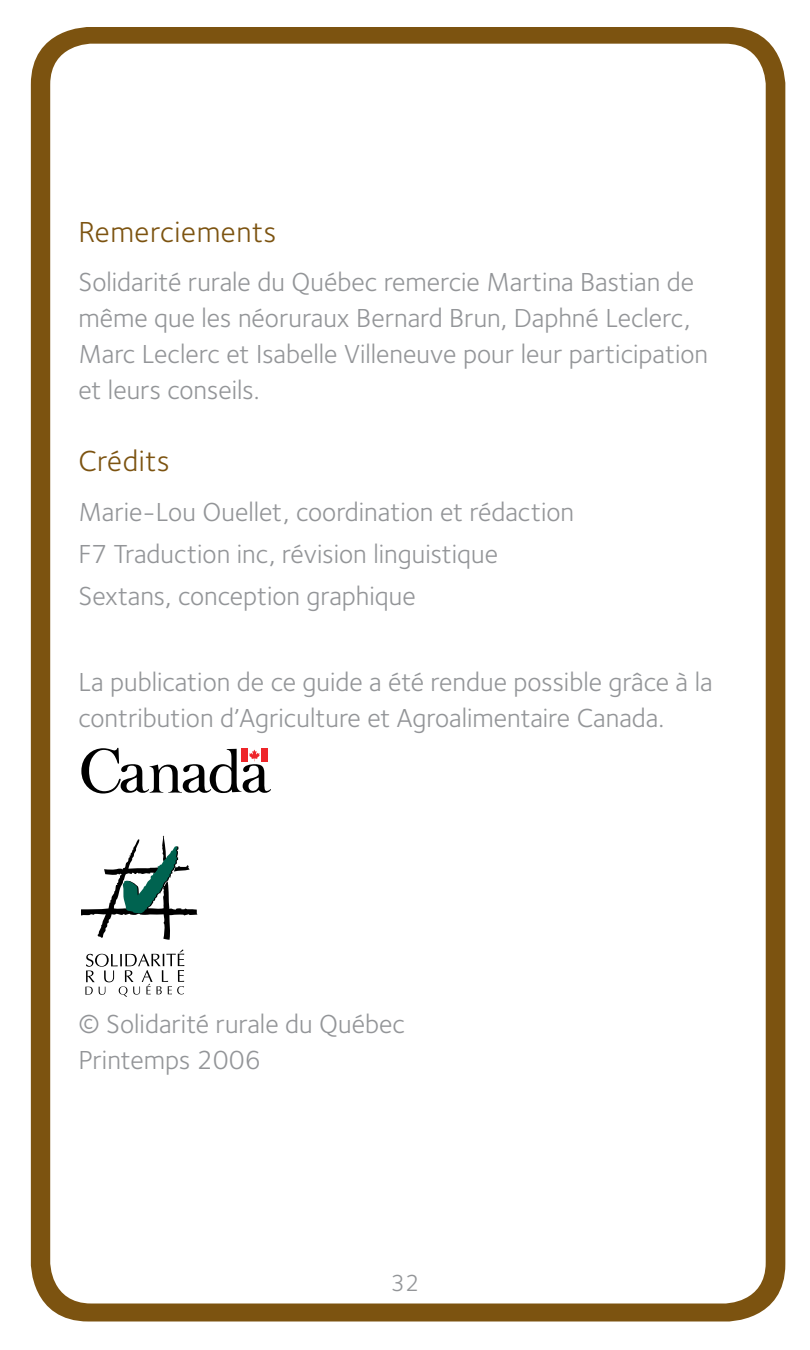
<style>
.page{position:relative;width:810px;height:1350px;background:#fff}
.page>*{position:absolute;margin:0;border:0;box-sizing:border-box;transform-origin:0 0}
.t1{font:30px "Foundry Sterling";letter-spacing:.02em;color:#7c5310}
.t2{font:27px/36px "Foundry Sterling";color:#939598}
.t3{font:24px "Foundry Sterling";color:#939598}
</style>
<div class="page">
<div style="left:31px;top:27px;width:754px;height:1295px;background:#7c5310;border-radius:58px"></div>
<div style="left:50px;top:44px;width:716px;height:1260px;background:#fff;border-radius:41px"></div>
<svg style="left:81px;top:747px;width:190px;height:47px"></svg>
<svg style="left:85px;top:950px;width:99px;height:46px"></svg>
<svg style="left:81px;top:836px;width:116px;height:104px"></svg>
<p class="t1" style="left:78px;top:214px;width:199px">Remerciements</p>
<p class="t2" style="left:78px;top:264px;width:631px">Solidarité rurale du Québec remercie Martina Bastian de même que les néoruraux Bernard Brun, Daphné Leclerc, Marc Leclerc et Isabelle Villeneuve pour leur participation et leurs conseils.</p>
<p class="t1" style="left:78px;top:444px;width:93px">Crédits</p>
<p class="t2" style="left:78px;top:490px;width:497px;line-height:42.6px">Marie-Lou Ouellet, coordination et rédaction<br>F7 Traduction inc, révision linguistique<br>Sextans, conception graphique</p>
<p class="t2" style="left:78px;top:664px;width:636px">La publication de ce guide a été rendue possible grâce à la contribution d’Agriculture et Agroalimentaire Canada.</p>
<p class="t2" style="left:78px;top:1006px;width:328px">© Solidarité rurale du Québec<br>Printemps 2006</p>
<p class="t3" style="left:391px;top:1269px;width:30px">32</p>
</div>
